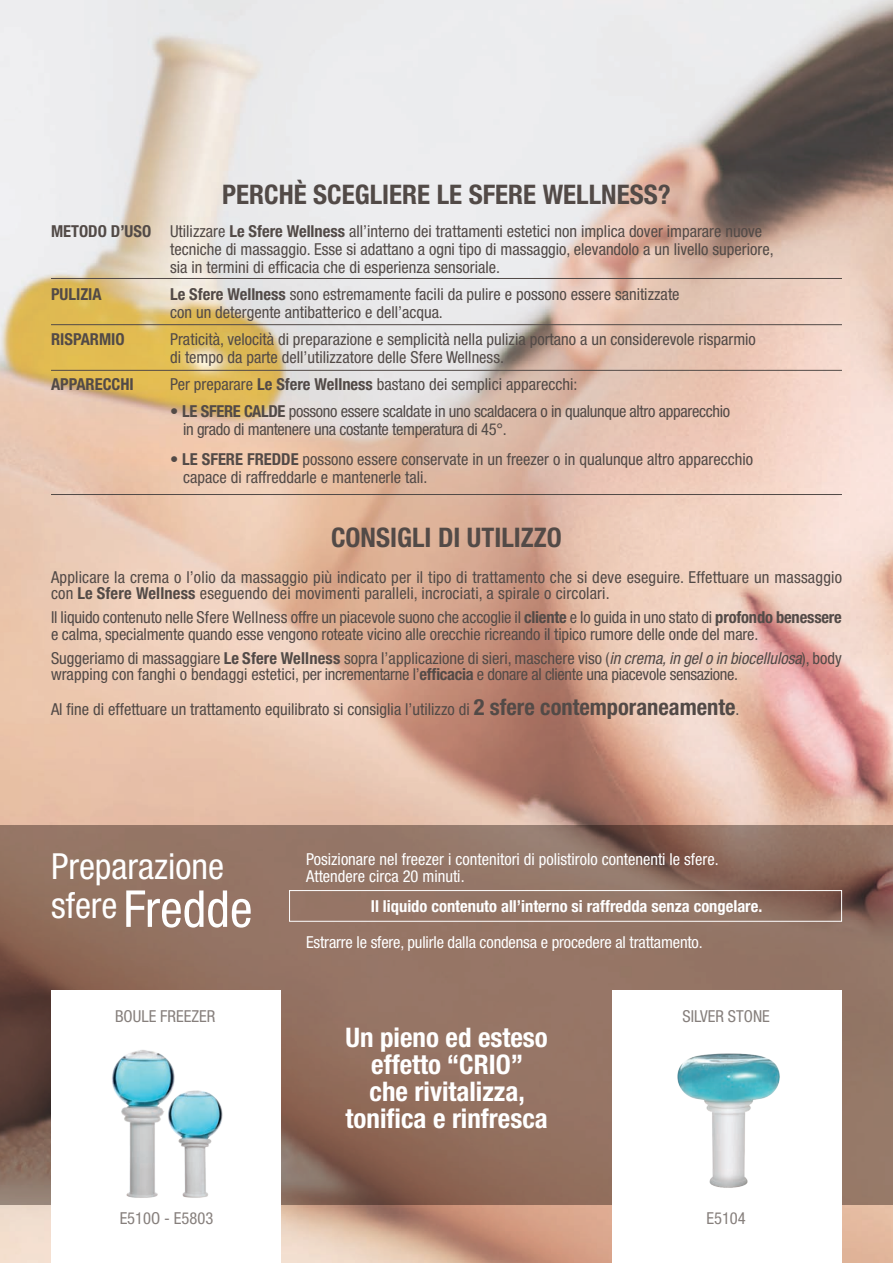
<style>
.page{position:relative;width:893px;height:1263px;background:#fff}
.page>*{position:absolute;margin:0;border:0;box-sizing:border-box;transform-origin:0 0}
.t1{font:condensed 51px "Helvetica Neue LT Std";color:#fff}
.t2{font:condensed 36px "Helvetica Neue LT Std";color:#fff}
.t3{font:700 condensed 27px "Helvetica Neue LT Std";color:#fff}
.t4{font:700 condensed 27px "Helvetica Neue LT Std";color:#524a47}
.t5{font:condensed 16.5px/16.5px "Helvetica Neue LT Std";color:#524a47}
.t6{font:condensed 16.5px "Helvetica Neue LT Std";color:#fff}
.t7{font:condensed 16.5px "Helvetica Neue LT Std";letter-spacing:-.02em;color:#524a47}
.t8{font:700 condensed 16.5px "Helvetica Neue LT Std";color:#fff}
.t9{font:condensed 16.5px "Helvetica Neue LT Std";color:#867f7c}
.t10{font:700 condensed 16.5px "Helvetica Neue LT Std";color:#524a47}
.s1{font-weight:700}
.s2{font-style:italic}
.s3{font-weight:700;font-size:22.5px}
</style>
<div class="page">
<img style="left:0;top:0;width:893px;height:1263px">
<svg style="left:0;top:825px;width:893px;height:379px;background:#8f6f60"></svg>
<div style="left:51px;top:991px;width:229px;height:272px;background:#fff"></div>
<div style="left:613px;top:991px;width:229px;height:272px;background:#fff"></div>
<img style="left:677px;top:1053px;width:103px;height:135px">
<img style="left:112px;top:1050px;width:62px;height:148px">
<img style="left:155px;top:1071px;width:68px;height:127px">
<div style="left:289px;top:890px;width:553px;height:32px;border:1px solid #fff"></div>
<hr style="left:51px;top:324px;width:791px;height:1px;background:#524a47">
<hr style="left:51px;top:278px;width:791px;height:1px;background:#524a47">
<hr style="left:51px;top:494px;width:791px;height:1px;background:#524a47">
<hr style="left:51px;top:370px;width:791px;height:1px;background:#524a47">
<p class="t4" style="left:222px;top:178px;width:450px">PERCHÈ SCEGLIERE LE SFERE WELLNESS?</p>
<p class="t5" style="left:51px;top:223px;width:713px"><span class="s1">METODO D’USO</span> Utilizzare <span class="s1">Le Sfere Wellness</span> all’interno dei trattamenti estetici non implica dover imparare nuove</p>
<p class="t5" style="left:170px;top:241px;width:605px">tecniche di massaggio. Esse si adattano a ogni tipo di massaggio, elevandolo a un livello superiore,</p>
<p class="t5" style="left:170px;top:259px;width:332px">sia in termini di efficacia che di esperienza sensoriale.</p>
<p class="t10" style="left:51px;top:284px;width:52px">PULIZIA</p>
<p class="t5" style="left:170px;top:286px;width:511px"><span class="s1">Le Sfere Wellness</span> sono estremamente facili da pulire e possono essere sanitizzate</p>
<p class="t5" style="left:170px;top:304px;width:274px">con un detergente antibatterico e dell’acqua.</p>
<p class="t10" style="left:51px;top:329px;width:75px">RISPARMIO</p>
<p class="t5" style="left:170px;top:331px;width:587px">Praticità, velocità di preparazione e semplicità nella pulizia portano a un considerevole risparmio</p>
<p class="t5" style="left:170px;top:349px;width:335px">di tempo da parte dell’utilizzatore delle Sfere Wellness.</p>
<p class="t10" style="left:51px;top:374px;width:84px">APPARECCHI</p>
<p class="t5" style="left:170px;top:376px;width:409px">Per preparare <span class="s1">Le Sfere Wellness</span> bastano dei semplici apparecchi:</p>
<p class="t7" style="left:170px;top:402px;width:562px">• <span class="s1">LE SFERE CALDE</span> possono essere scaldate in uno scaldacera o in qualunque altro apparecchio</p>
<p class="t7" style="left:183px;top:420px;width:325px">in grado di mantenere una costante temperatura di 45°.</p>
<p class="t5" style="left:170px;top:451px;width:584px">• <span class="s1">LE SFERE FREDDE</span> possono essere conservate in un freezer o in qualunque altro apparecchio</p>
<p class="t5" style="left:183px;top:469px;width:246px">capace di raffreddarle e mantenerle tali.</p>
<p class="t4" style="left:331px;top:521px;width:232px">CONSIGLI DI UTILIZZO</p>
<p class="t5" style="left:51px;top:568px;width:792px">Applicare la crema o l’olio da massaggio più indicato per il tipo di trattamento che si deve eseguire. Effettuare un massaggio con <span class="s1">Le Sfere Wellness</span> eseguendo dei movimenti paralleli, incrociati, a spirale o circolari.</p>
<p class="t5" style="left:51px;top:609px;width:792px">Il liquido contenuto nelle Sfere Wellness offre un piacevole suono che accoglie il <span class="s1">cliente</span> e lo guida in uno stato di <span class="s1">profondo benessere </span>e calma, specialmente quando esse vengono roteate vicino alle orecchie ricreando il tipico rumore delle onde del mare.</p>
<p class="t5" style="left:51px;top:649px;width:792px">Suggeriamo di massaggiare <span class="s1">Le Sfere Wellness</span> sopra l’applicazione di sieri, maschere viso (<span class="s2">in crema, in gel o in biocellulosa</span>), body wrapping con fanghi o bendaggi estetici, per incrementarne l’<span class="s1">efficacia</span> e donare al cliente una piacevole sensazione.</p>
<p class="t5" style="left:51px;top:700px;width:690px">Al fine di effettuare un trattamento equilibrato si consiglia l’utilizzo di <span class="s3">2 sfere contemporaneamente</span>.</p>
<p class="t2" style="left:51px;top:846px;width:175px">Preparazione</p>
<p class="t2" style="left:51px;top:885px;width:68px">sfere</p>
<p class="t1" style="left:123px;top:879px;width:131px">Fredde</p>
<p class="t6" style="left:306px;top:850px;width:414px">Posizionare nel freezer i contenitori di polistirolo contenenti le sfere.</p>
<p class="t6" style="left:306px;top:866px;width:160px">Attendere circa 20 minuti.</p>
<p class="t8" style="left:371px;top:896px;width:393px">Il liquido contenuto all’interno si raffredda senza congelare.</p>
<p class="t6" style="left:306px;top:932px;width:398px">Estrarre le sfere, pulirle dalla condensa e procedere al trattamento.</p>
<p class="t9" style="left:115px;top:1006px;width:102px">BOULE FREEZER</p>
<p class="t9" style="left:682px;top:1006px;width:89px">SILVER STONE</p>
<p class="t3" style="left:346px;top:1021px;width:204px">Un pieno ed esteso</p>
<p class="t3" style="left:371px;top:1048px;width:153px">effetto “CRIO”</p>
<p class="t3" style="left:370px;top:1075px;width:157px">che rivitalizza,</p>
<p class="t3" style="left:346px;top:1102px;width:204px">tonifica e rinfresca</p>
<p class="t9" style="left:120px;top:1208px;width:95px">E510O - E5803</p>
<p class="t9" style="left:706px;top:1208px;width:41px">E5104</p>
</div>
